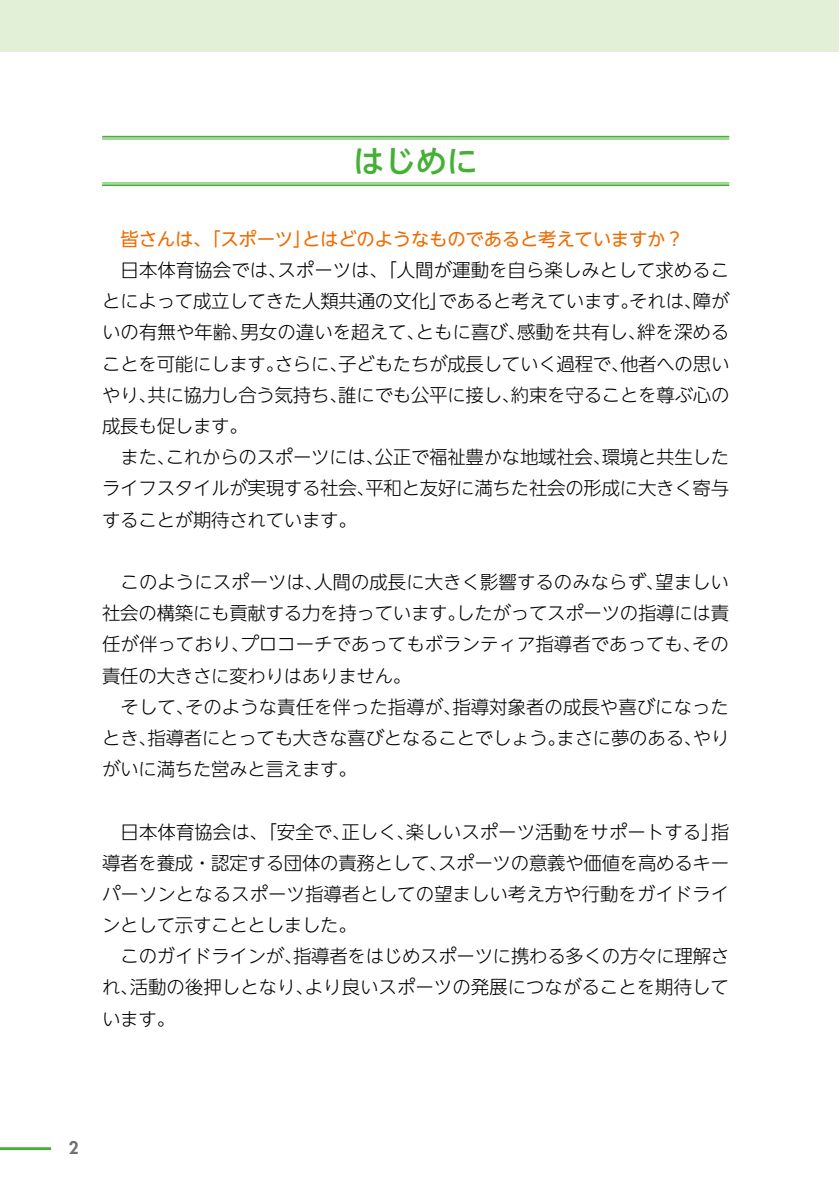
<style>
.page{position:relative;width:840px;height:1191px;background:#fff}
.page>*{position:absolute;margin:0;border:0;box-sizing:border-box;transform-origin:0 0}
.t1{font:500 31.2px "UD Shin Go NT Pro";color:#45b035}
.t2{font:300 18.4px/31.2px "UD Shin Go NT Pro";letter-spacing:-.015em;color:#000;text-align:justify}
.t3{font:18.4px "UD Shin Go NT Pro";letter-spacing:-.015em;color:#ed6c00}
.t4{font:800 17px "Futura Std";color:#727171}
</style>
<div class="page">
<hr style="left:0;top:1147px;width:51px;height:3px;background:#45b035">
<div style="left:0;top:1px;width:838px;height:50px;background:#e3f0d8"></div>
<hr style="left:102px;top:136px;width:627px;height:1px;background:#45b035">
<hr style="left:102px;top:139px;width:627px;height:1px;background:#45b035">
<hr style="left:102px;top:184px;width:627px;height:2px;background:#45b035">
<hr style="left:102px;top:183px;width:627px;height:1px;background:#45b035">
<h1 class="t1" style="left:353px;top:136px;width:126px">はじめに</h1>
<p class="t3" style="left:120px;top:224px;width:564px">皆さんは、「スポーツ」とはどのようなものであると考えていますか？</p>
<p class="t2" style="left:102px;top:254px;width:628px;text-indent:18px">日本体育協会では、スポーツは、「人間が運動を自ら楽しみとして求めることによって成立してきた人類共通の文化」であると考えています。それは、障がいの有無や年齢、男女の違いを超えて、ともに喜び、感動を共有し、絆を深めることを可能にします。さらに、子どもたちが成長していく過程で、他者への思いやり、共に協力し合う気持ち、誰にでも公平に接し、約束を守ることを尊ぶ心の成長も促します。</p>
<p class="t2" style="left:102px;top:441px;width:628px;text-indent:18px">また、これからのスポーツには、公正で福祉豊かな地域社会、環境と共生したライフスタイルが実現する社会、平和と友好に満ちた社会の形成に大きく寄与することが期待されています。</p>
<p class="t2" style="left:102px;top:566px;width:628px;text-indent:18px">このようにスポーツは、人間の成長に大きく影響するのみならず、望ましい社会の構築にも貢献する力を持っています。したがってスポーツの指導には責任が伴っており、プロコーチであってもボランティア指導者であっても、その責任の大きさに変わりはありません。</p>
<p class="t2" style="left:102px;top:690px;width:628px;text-indent:18px">そして、そのような責任を伴った指導が、指導対象者の成長や喜びになったとき、指導者にとっても大きな喜びとなることでしょう。まさに夢のある、やりがいに満ちた営みと言えます。</p>
<p class="t2" style="left:102px;top:815px;width:628px;text-indent:18px">日本体育協会は、「安全で、正しく、楽しいスポーツ活動をサポートする」指導者を養成・認定する団体の責務として、スポーツの意義や価値を高めるキーパーソンとなるスポーツ指導者としての望ましい考え方や行動をガイドラインとして示すこととしました。</p>
<p class="t2" style="left:102px;top:940px;width:628px;text-indent:18px">このガイドラインが、指導者をはじめスポーツに携わる多くの方々に理解され、活動の後押しとなり、より良いスポーツの発展につながることを期待しています。</p>
<p class="t4" style="left:69px;top:1137px;width:11px">2</p>
</div>
